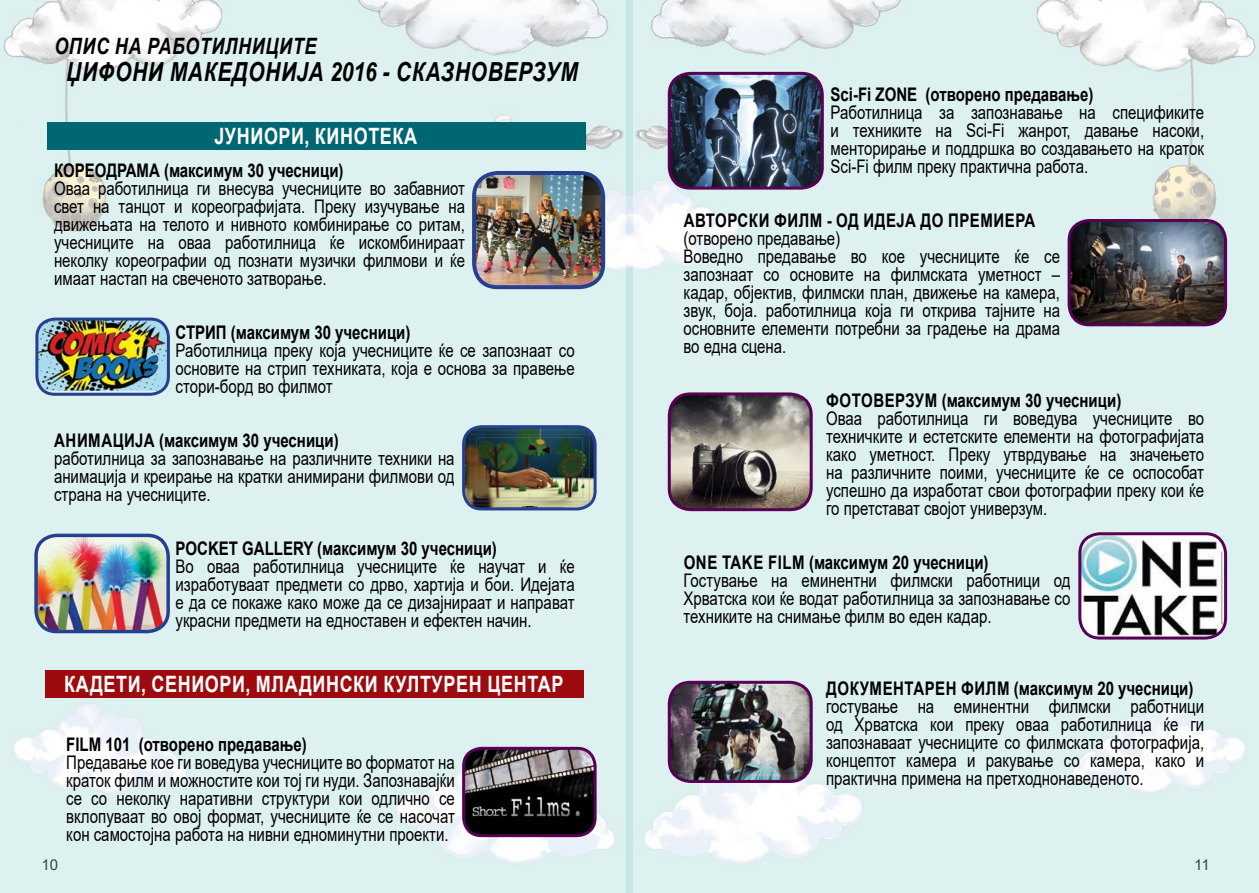
<style>
.page{position:relative;width:1259px;height:893px;background:#fff}
.page>*{position:absolute;margin:0;border:0;box-sizing:border-box;transform-origin:0 0}
.t1{font:italic 700 26.25px "Arial";letter-spacing:.035em;color:#000;scale:.8 1}
.t2{font:700 22.5px "Arial";letter-spacing:.035em;color:#fff;scale:.8 1}
.t3{font:italic 700 22.5px "Arial";letter-spacing:.035em;color:#000;scale:.8 1}
.t4{font:18.75px/18px "Arial";color:#000;text-align:justify;scale:.8 1}
.t5{font:700 18.75px "Arial";color:#000;scale:.8 1}
.t6{font:15px "Arial";color:#000}
</style>
<div class="page">
<img style="left:0;top:0;width:627px;height:893px">
<img style="left:627px;top:0;width:632px;height:893px">
<div style="left:48px;top:122px;width:538px;height:28px;background:#006772"></div>
<div style="left:45px;top:670px;width:539px;height:28px;background:#9e0b0f"></div>
<img style="left:474px;top:173px;width:129px;height:114px">
<div style="left:472px;top:171px;width:133px;height:118px;border:4px solid #25408f;border-radius:24px"></div>
<img style="left:463px;top:427px;width:132px;height:82px">
<div style="left:462px;top:425px;width:134px;height:85px;border:3px solid #25408f;border-radius:18px"></div>
<img style="left:36px;top:535px;width:132px;height:96px">
<div style="left:34px;top:534px;width:136px;height:99px;border:3px solid #25408f;border-radius:21px"></div>
<img style="left:463px;top:748px;width:132px;height:88px">
<div style="left:462px;top:747px;width:134px;height:90px;border:3px solid #570054;border-radius:18px"></div>
<img style="left:669px;top:73px;width:153px;height:115px">
<div style="left:668px;top:72px;width:156px;height:118px;border:3px solid #570054;border-radius:21px"></div>
<img style="left:37px;top:319px;width:131px;height:72px">
<div style="left:35px;top:318px;width:135px;height:78px;border:3px solid #25408f;border-radius:18px"></div>
<img style="left:1069px;top:220px;width:156px;height:105px">
<div style="left:1067px;top:219px;width:160px;height:107px;border:3px solid #570054;border-radius:20px"></div>
<img style="left:1080px;top:534px;width:145px;height:104px">
<div style="left:1078px;top:532px;width:149px;height:108px;border:3px solid #570054;border-radius:20px"></div>
<img style="left:669px;top:394px;width:142px;height:116px">
<div style="left:668px;top:392px;width:144px;height:119px;border:3px solid #570054;border-radius:21px"></div>
<img style="left:669px;top:682px;width:142px;height:99px">
<div style="left:668px;top:681px;width:144px;height:102px;border:3px solid #570054;border-radius:21px"></div>
<p class="t3" style="left:54px;top:31px;width:329px">опис на работилниците</p>
<h1 class="t1" style="left:66px;top:54px;width:641px">џифони македонија 2016 - сказноверзум</h1>
<p class="t2" style="left:215px;top:120px;width:62px">ЈУНИОРИ</p>
<p class="t2" style="left:304px;top:120px;width:126px">, КИНОТЕКА</p>
<p class="t5" style="left:54px;top:157px;width:363px">КОРЕОДРАМА (МАКСИМУМ 30 УЧЕСНИЦИ)</p>
<p class="t4" style="left:54px;top:179px;width:515px">Оваа работилница ги внесува учесниците во забавниот свет на танцот и кореографијата. Преку изучување на движењата на телото и нивното комбинирање со ритам, учесниците на оваа работилница ќе искомбинираат неколку кореографии од познати музички филмови и ќе имаат настап на свеченото затворање.</p>
<p class="t5" style="left:176px;top:319px;width:295px">СТРИП (МАКСИМУМ 30 УЧЕСНИЦИ)</p>
<p class="t4" style="left:176px;top:341px;width:500px">Работилница преку која учесниците ќе се запознаат со основите на стрип техниката, која е основа за правење стори-борд во филмот</p>
<p class="t5" style="left:54px;top:427px;width:357px">АН ИМАЦИЈА (МАКСИМУМ 30 УЧЕСНИЦИ)</p>
<p class="t4" style="left:54px;top:449px;width:502px">работилница за запознавање на различните техники на анимација и креирање на кратки анимирани филмови од страна на учесниците.</p>
<p class="t5" style="left:176px;top:535px;width:403px">POCKET GALLERY (МАКСИМУМ 30 УЧЕСНИЦИ)</p>
<p class="t4" style="left:176px;top:557px;width:500px">Во оваа работилница учесниците ќе научат и ќе изработуваат предмети со дрво, хартија и бои. Идејата е да се покаже како може да се дизајнираат и направат украсни предмети на едноставен и ефектен начин.</p>
<p class="t2" style="left:64px;top:668px;width:176px">КАДЕТИ, СЕНИОРИ</p>
<p class="t2" style="left:245px;top:668px;width:31px">, МЛАДИ</p>
<p class="t2" style="left:326px;top:668px;width:282px">НСКИ КУЛТУРЕН ЦЕНТАР</p>
<p class="t5" style="left:66px;top:732px;width:302px">FILM 101 (ОТВОРЕНО ПРЕДАВАЊЕ)</p>
<p class="t4" style="left:66px;top:754px;width:487px">Предавање кое ги воведува учесниците во форматот на краток филм и можностите кои тој ги нуди. Запознавајќи се со неколку наративни структури кои одлично се вклопуваат во овој формат, учесниците ќе се насочат кон самостојна работа на нивни едноминутни проекти.</p>
<p class="t5" style="left:830px;top:81px;width:330px">SCI-FI ZONE (ОТВОРЕНО ПРЕДАВАЊЕ)</p>
<p class="t4" style="left:830px;top:103px;width:468px">Работилница за запознавање на спецификите и техниките на Sci-Fi жанрот, давање насоки, менторирање и поддршка во создавањето на краток Sci-Fi филм преку практична работа.</p>
<p class="t5" style="left:684px;top:207px;width:129px">АВТОРСКИ ФИЛМ</p>
<p class="t5" style="left:827px;top:207px;width:249px">- ОДИДЕЈА ДО ПРЕМИЕРА</p>
<p class="t4" style="left:683px;top:229px;width:472px;text-align:left">(отворено предавање)<br>Воведно предавање во кое учесниците ќе се запознаат со основите на филмската уметност – кадар, објектив, филмски план, движење на камера, звук, боја. работилница која ги открива тајните на основните елементи потребни за градење на драма во една сцена.</p>
<p class="t5" style="left:826px;top:387px;width:100px">ФОТОВЕРЗУМ</p>
<p class="t5" style="left:941px;top:387px;width:226px">(МАКСИМУМ 30 УЧЕСНИЦИ)</p>
<p class="t4" style="left:826px;top:409px;width:474px">Оваа работилница ги воведува учесниците во техничките и естетските елементи на фотографијата како уметност. Преку утврдување на значењето на различните поими, учесниците ќе се оспособат успешно да изработат свои фотографии преку кои ќе го претстават својот универзум.</p>
<p class="t5" style="left:684px;top:549px;width:62px">ONE TAKE</p>
<p class="t5" style="left:768px;top:549px;width:277px">FI LM (МАКСИМУМ 20 УЧЕСНИЦИ)</p>
<p class="t4" style="left:683px;top:571px;width:485px">Гостување на еминентни филмски работници од Хрватска кои ќе водат работилница за запознавање со техниките на снимање филм во еден кадар.</p>
<p class="t5" style="left:826px;top:675px;width:15px">ДОКУМ</p>
<p class="t5" style="left:882px;top:675px;width:114px">ЕНТАРЕН ФИЛМ</p>
<p class="t5" style="left:1014px;top:675px;width:226px">(МАКСИМУМ 20 УЧЕСНИЦИ)</p>
<p class="t4" style="left:826px;top:697px;width:474px">гостување на еминентни филмски работници од Хрватска кои преку оваа работилница ќе ги запознаваат учесниците со филмската фотографија, концептот камера и ракување со камера, како и практична примена на претходнонаведеното.</p>
<p class="t6" style="left:41px;top:854px;width:18px">10</p>
<p class="t6" style="left:1194px;top:854px;width:17px">11</p>
</div>
